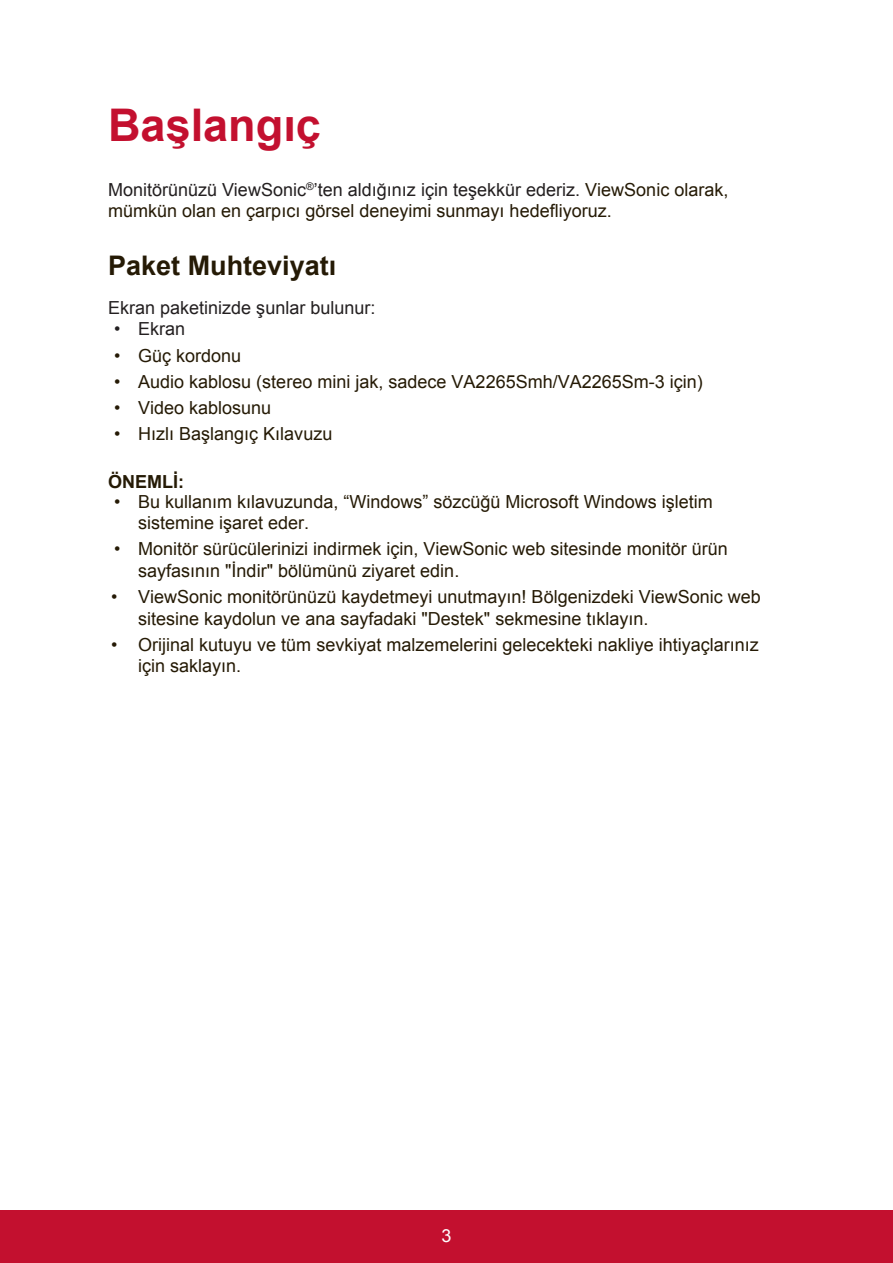
<style>
.page{position:relative;width:893px;height:1263px;background:#fff}
.page>*{position:absolute;margin:0;border:0;box-sizing:border-box;transform-origin:0 0}
.t1{font:700 45px "Arial";color:#c3102f}
.t2{font:700 27px "Arial";color:#251a05}
.t3{font:18px/21.6px "Arial";color:#251a05}
.t4{font:18px "Arial";color:#231f20}
.t5{font:700 18px "Arial";color:#251a05}
.t6{font:18px "Arial";color:#fff}
.s1{color:#231f20}
</style>
<div class="page">
<div style="left:0;top:1210px;width:892px;height:53px;background:#c3102f"></div>
<h1 class="t1" style="left:108px;top:95px;width:214px">Başlangıç</h1>
<p class="t3" style="left:108px;top:179px;width:621px"><span class="s1">Monitörünüzü ViewSonic</span><sup>®</sup><span class="s1">’ten aldığınız için teşekkür ederiz.</span> ViewSonic olarak, mümkün olan en çarpıcı görsel deneyimi sunmayı hedefliyoruz.</p>
<h2 class="t2" style="left:108px;top:247px;width:230px">Paket Muhteviyatı</h2>
<p class="t4" style="left:108px;top:296px;width:269px">Ekran paketinizde şunlar bulunur:</p>
<p class="t4" style="left:114px;top:317px;width:73px">• Ekran</p>
<p class="t3" style="left:114px;top:344px;width:129px">• Güç kordonu</p>
<p class="t3" style="left:114px;top:371px;width:590px">• Audio kablosu (stereo mini jak, sadece VA2265Smh/VA2265Sm-3 için)</p>
<p class="t3" style="left:114px;top:397px;width:159px">• Video kablosunu</p>
<p class="t3" style="left:114px;top:423px;width:220px">• Hızlı Başlangıç Kılavuzu</p>
<p class="t5" style="left:108px;top:469px;width:77px">ÖNEMLİ:</p>
<p class="t3" style="left:138px;top:490px;width:576px;text-indent:-24px">• Bu kullanım kılavuzunda, “Windows” sözcüğü Microsoft Windows işletim sistemine işaret eder.</p>
<p class="t3" style="left:138px;top:538px;width:591px;text-indent:-24px">• Monitör sürücülerinizi indirmek için, ViewSonic web sitesinde monitör ürün sayfasının "İndir" bölümünü ziyaret edin.</p>
<p class="t3" style="left:138px;top:586px;width:624px;text-indent:-27px">• ViewSonic monitörünüzü kaydetmeyi unutmayın! Bölgenizdeki ViewSonic web sitesine kaydolun ve ana sayfadaki "Destek" sekmesine tıklayın.</p>
<p class="t3" style="left:138px;top:634px;width:622px;text-indent:-27px">• Orijinal kutuyu ve tüm sevkiyat malzemelerini gelecekteki nakliye ihtiyaçlarınız için saklayın.</p>
<p class="t6" style="left:441px;top:1223px;width:12px">3</p>
</div>
